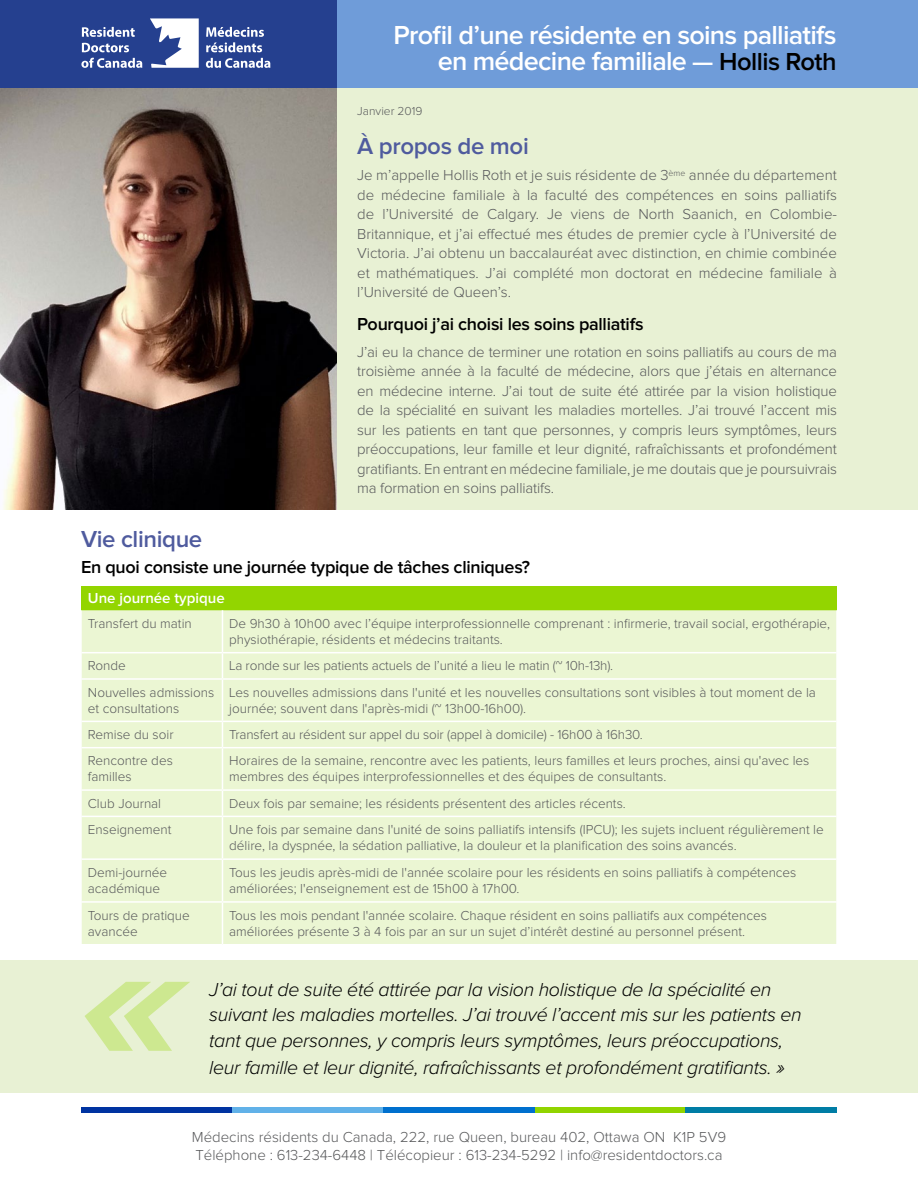
<style>
.page{position:relative;width:918px;height:1188px;background:#fff}
.page>*{position:absolute;margin:0;border:0;box-sizing:border-box;transform-origin:0 0}
.t1{font:600 27px/25.5px "Proxima Nova";letter-spacing:-.025em;color:#fff;text-align:right}
.t2{font:600 24px "Proxima Nova";letter-spacing:-.015em;color:#4f5b9e}
.t3{font:italic 300 19.5px/26px "Proxima Nova";letter-spacing:-.015em;color:#000}
.t4{font:600 18px "Proxima Nova";letter-spacing:-.015em;color:#000}
.t5{font:300 15px/19.5px "Proxima Nova";color:#58595b;text-align:justify}
.t6{font:600 15px "Proxima Nova";color:#fff}
.t7{font:300 13.5px/16px "Proxima Nova";color:#58595b}
.t8{font:300 12px "Proxima Nova";color:#58595b}
.s1{font-size:25.5px}
.s2{font-size:25.5px;color:#000}
.s3{font-size:21px}
</style>
<div class="page">
<div style="left:38px;top:0;width:880px;height:91px;background:#6f9cd9"></div>
<div style="left:0;top:0;width:337px;height:91px;background:#25408f"></div>
<svg style="left:82px;top:27px;width:53px;height:10px"></svg>
<svg style="left:82px;top:43px;width:47px;height:9px"></svg>
<svg style="left:81px;top:58px;width:61px;height:10px"></svg>
<svg style="left:206px;top:27px;width:58px;height:25px"></svg>
<svg style="left:206px;top:58px;width:64px;height:10px"></svg>
<svg style="left:150px;top:18px;width:49px;height:50px"></svg>
<div style="left:81px;top:1107px;width:151px;height:5px;background:#0033a1"></div>
<div style="left:232px;top:1107px;width:152px;height:5px;background:#61b1e8"></div>
<div style="left:384px;top:1107px;width:151px;height:5px;background:#0070ce"></div>
<div style="left:535px;top:1107px;width:152px;height:5px;background:#91d400"></div>
<div style="left:686px;top:1107px;width:151px;height:5px;background:#007da5"></div>
<div style="left:0;top:961px;width:918px;height:132px;background:#e8f1d4"></div>
<svg style="left:85px;top:982px;width:105px;height:69px"></svg>
<div style="left:0;top:88px;width:918px;height:422px;background:#e8f1d4"></div>
<div style="left:81px;top:586px;width:756px;height:24px;background:#93d500"></div>
<div style="left:82px;top:610px;width:755px;height:334px;background:#ebf6d3"></div>
<svg style="left:81px;top:654px;width:1px;height:24px"></svg>
<svg style="left:81px;top:722px;width:1px;height:25px"></svg>
<svg style="left:81px;top:791px;width:1px;height:24px"></svg>
<hr style="left:222px;top:610px;width:1px;height:42px;background:#fff">
<hr style="left:81px;top:652px;width:141px;height:1px;background:#fff">
<hr style="left:222px;top:652px;width:615px;height:1px;background:#fff">
<svg style="left:222px;top:653px;width:1px;height:25px"></svg>
<hr style="left:81px;top:678px;width:141px;height:2px;background:#fff">
<hr style="left:222px;top:678px;width:615px;height:2px;background:#fff">
<hr style="left:222px;top:680px;width:1px;height:41px;background:#fff">
<hr style="left:81px;top:721px;width:141px;height:1px;background:#fff">
<hr style="left:222px;top:721px;width:615px;height:1px;background:#fff">
<svg style="left:222px;top:722px;width:1px;height:25px"></svg>
<hr style="left:81px;top:747px;width:141px;height:1px;background:#fff">
<hr style="left:222px;top:747px;width:615px;height:1px;background:#fff">
<hr style="left:222px;top:748px;width:1px;height:41px;background:#fff">
<hr style="left:81px;top:789px;width:141px;height:2px;background:#fff">
<hr style="left:222px;top:789px;width:615px;height:2px;background:#fff">
<svg style="left:222px;top:791px;width:1px;height:25px"></svg>
<hr style="left:81px;top:816px;width:141px;height:1px;background:#fff">
<hr style="left:222px;top:816px;width:615px;height:1px;background:#fff">
<hr style="left:222px;top:817px;width:1px;height:41px;background:#fff">
<hr style="left:81px;top:858px;width:141px;height:2px;background:#fff">
<hr style="left:222px;top:858px;width:615px;height:2px;background:#fff">
<hr style="left:222px;top:860px;width:1px;height:41px;background:#fff">
<hr style="left:81px;top:901px;width:141px;height:2px;background:#fff">
<hr style="left:222px;top:901px;width:615px;height:2px;background:#fff">
<hr style="left:222px;top:903px;width:1px;height:41px;background:#fff">
<img style="left:0;top:88px;width:337px;height:422px">
<h1 class="t1" style="left:393px;top:23px;width:445px">Profil d’une résidente en soins palliatifs en médecine familiale <span class="s1">—</span> <span class="s2">Hollis Roth</span></h1>
<p class="t8" style="left:357px;top:104px;width:67px">Janvier 2019</p>
<h2 class="t2" style="left:357px;top:133px;width:173px">À propos de moi</h2>
<p class="t5" style="left:357px;top:166px;width:481px">Je m’appelle Hollis Roth et je suis résidente de 3<sup>ème</sup> année du département de médecine familiale à la faculté des compétences en soins palliatifs de l’Université de Calgary. Je viens de North Saanich, en Colombie-Britannique, et j’ai effectué mes études de premier cycle à l’Université de Victoria. J’ai obtenu un baccalauréat avec distinction, en chimie combinée et mathématiques. J’ai complété mon doctorat en médecine familiale à l’Université de Queen’s.</p>
<h3 class="t4" style="left:357px;top:314px;width:288px">Pourquoi j’ai choisi les soins palliatifs</h3>
<p class="t5" style="left:357px;top:342px;width:481px">J’ai eu la chance de terminer une rotation en soins palliatifs au cours de ma troisième année à la faculté de médecine, alors que j’étais en alternance en médecine interne. J’ai tout de suite été attirée par la vision holistique de la spécialité en suivant les maladies mortelles. J’ai trouvé l’accent mis sur les patients en tant que personnes, y compris leurs symptômes, leurs préoccupations, leur famille et leur dignité, rafraîchissants et profondément gratifiants. En entrant en médecine familiale, je me doutais que je poursuivrais ma formation en soins palliatifs.</p>
<h2 class="t2" style="left:81px;top:526px;width:123px">Vie clinique</h2>
<h3 class="t4" style="left:81px;top:557px;width:451px">En quoi consiste une journée typique de tâches cliniques?</h3>
<p class="t6" style="left:88px;top:590px;width:138px">Une journée typique</p>
<p class="t7" style="left:88px;top:616px;width:105px">Transfert du matin</p>
<p class="t7" style="left:229px;top:616px;width:602px">De 9h30 à 10h00 avec l’équipe interprofessionnelle comprenant : infirmerie, travail social, ergothérapie, physiothérapie, résidents et médecins traitants.</p>
<p class="t7" style="left:88px;top:658px;width:39px">Ronde</p>
<p class="t7" style="left:229px;top:658px;width:386px">La ronde sur les patients actuels de l’unité a lieu le matin (~ 10h-13h).</p>
<p class="t7" style="left:88px;top:684px;width:128px">Nouvelles admissions et consultations</p>
<p class="t7" style="left:229px;top:684px;width:588px">Les nouvelles admissions dans l'unité et les nouvelles consultations sont visibles à tout moment de la journée; souvent dans l'après-midi (~ 13h00-16h00).</p>
<p class="t7" style="left:88px;top:727px;width:87px">Remise du soir</p>
<p class="t7" style="left:229px;top:727px;width:415px">Transfert au résident sur appel du soir (appel à domicile) - 16h00 à 16h30.</p>
<p class="t7" style="left:88px;top:753px;width:86px">Rencontre des familles</p>
<p class="t7" style="left:229px;top:753px;width:582px">Horaires de la semaine, rencontre avec les patients, leurs familles et leurs proches, ainsi qu'avec les membres des équipes interprofessionnelles et des équipes de consultants.</p>
<p class="t7" style="left:88px;top:795px;width:75px">Club Journal</p>
<p class="t7" style="left:229px;top:795px;width:398px">Deux fois par semaine; les résidents présentent des articles récents.</p>
<p class="t7" style="left:88px;top:822px;width:85px">Enseignement</p>
<p class="t7" style="left:229px;top:822px;width:596px;line-height:16.5px">Une fois par semaine dans l'unité de soins palliatifs intensifs (IPCU); les sujets incluent régulièrement le délire, la dyspnée, la sédation palliative, la douleur et la planification des soins avancés.</p>
<p class="t7" style="left:88px;top:864px;width:81px;line-height:16.5px">Demi-journée académique</p>
<p class="t7" style="left:229px;top:864px;width:569px;line-height:16.5px">Tous les jeudis après-midi de l'année scolaire pour les résidents en soins palliatifs à compétences améliorées; l'enseignement est de 15h00 à 17h00.</p>
<p class="t7" style="left:88px;top:907px;width:103px;line-height:16.5px">Tours de pratique avancée</p>
<p class="t7" style="left:229px;top:907px;width:539px;line-height:16.5px">Tous les mois pendant l'année scolaire. Chaque résident en soins palliatifs aux compétences améliorées présente 3 à 4 fois par an sur un sujet d’intérêt destiné au personnel présent.</p>
<p class="t3" style="left:209px;top:977px;width:594px">J’ai tout de suite été attirée par la vision holistique de la spécialité en suivant les maladies mortelles. J’ai trouvé l’accent mis sur les patients en tant que personnes, y compris leurs symptômes, leurs préoccupations, leur famille et leur dignité, rafraîchissants et profondément gratifiants. <span class="s3">»</span></p>
<p class="t5" style="left:192px;top:1128px;width:536px;line-height:18px">Médecins résidents du Canada, 222, rue Queen, bureau 402, Ottawa ON K1P 5V9<br>Téléphone : 613-234-6448 | Télécopieur : 613-234-5292 | info@residentdoctors.ca</p>
</div>
